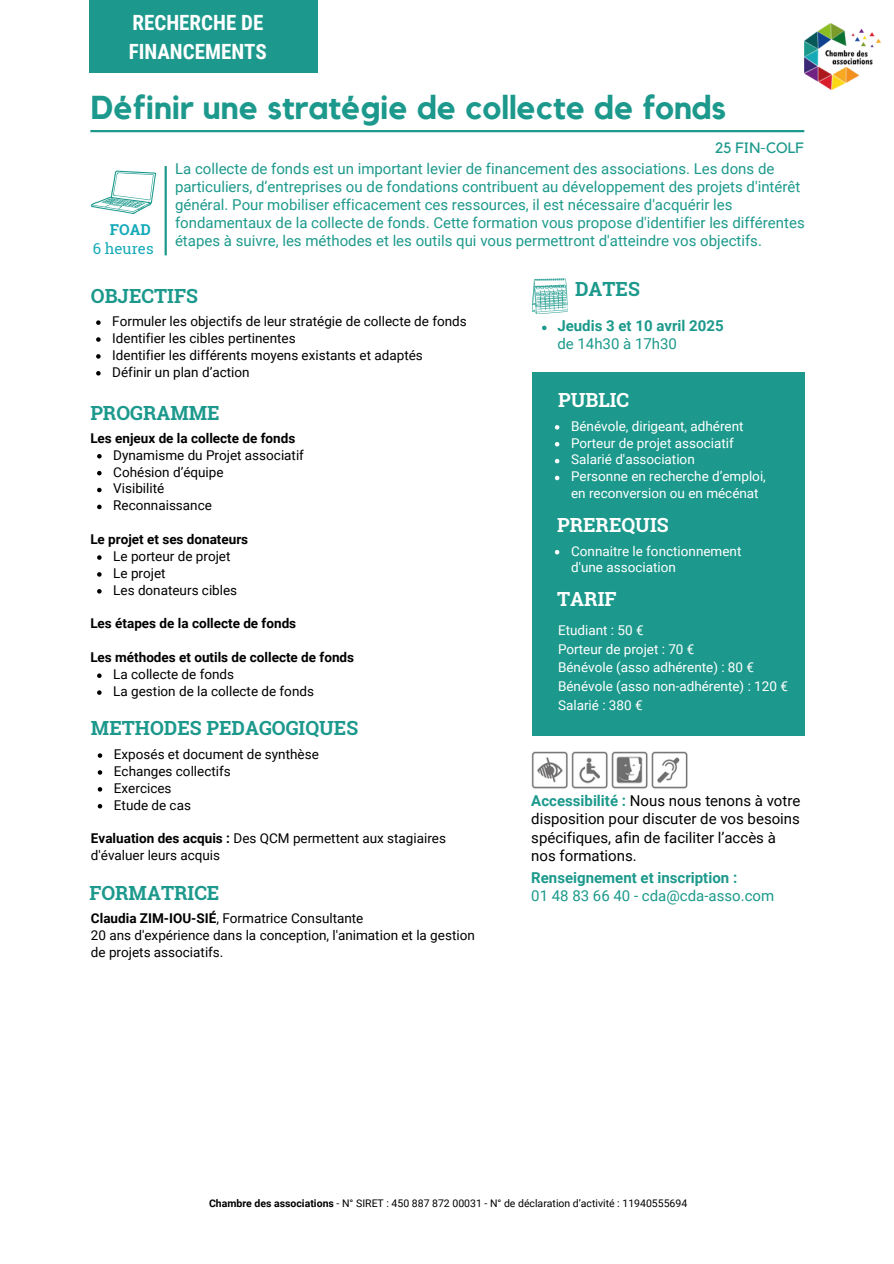
<style>
.page{position:relative;width:894px;height:1264px;background:#fff}
.page>*{position:absolute;margin:0;border:0;box-sizing:border-box;transform-origin:0 0}
.t1{font:700 33px "Kollektif";color:#1c998c}
.t2{font:700 21px/29.2px "Roboto Condensed";color:#fff}
.t3{font:700 19.5px "Roboto Slab";color:#1c998c}
.t4{font:700 19.5px "Roboto Slab";color:#fff}
.t5{font:15px/18px "Roboto";color:#1c998c}
.t6{font:15px/18px "Roboto";color:#000}
.t7{font:700 15px/18px "Roboto";color:#1c998c}
.t8{font:15px "Kollektif";color:#1c998c}
.t9{font:15px "Roboto Slab";color:#15aab8}
.t10{font:700 15px "Roboto Slab";color:#15aab8}
.t11{font:13.5px/16.8px "Roboto";color:#000}
.t12{font:13.5px/16.8px "Roboto";color:#fff}
.t13{font:700 13.5px "Roboto";color:#000}
.t14{font:10.5px "Roboto";color:#000}
.s1{font-weight:700}
.s2{font-weight:400}
.s3{font-weight:700;color:#1c998c}
</style>
<div class="page">
<div style="left:89px;top:0;width:229px;height:73px;background:#1c998c"></div>
<img style="left:804px;top:23px;width:76px;height:66px">
<hr style="left:90px;top:130px;width:714px;height:2px;background:#1c998c">
<img style="left:531px;top:751px;width:156px;height:38px">
<svg style="left:96px;top:320px;width:5px;height:5px"></svg>
<svg style="left:96px;top:337px;width:5px;height:5px"></svg>
<svg style="left:96px;top:354px;width:5px;height:4px"></svg>
<svg style="left:96px;top:371px;width:5px;height:4px"></svg>
<svg style="left:97px;top:454px;width:5px;height:4px"></svg>
<svg style="left:97px;top:471px;width:5px;height:4px"></svg>
<svg style="left:97px;top:488px;width:5px;height:4px"></svg>
<svg style="left:97px;top:504px;width:5px;height:5px"></svg>
<svg style="left:97px;top:555px;width:5px;height:5px"></svg>
<svg style="left:97px;top:572px;width:5px;height:4px"></svg>
<svg style="left:97px;top:589px;width:5px;height:4px"></svg>
<svg style="left:97px;top:673px;width:5px;height:5px"></svg>
<svg style="left:97px;top:690px;width:5px;height:5px"></svg>
<div style="left:531px;top:372px;width:273px;height:364px;background:#1c998c"></div>
<svg style="left:554px;top:425px;width:5px;height:4px"></svg>
<svg style="left:554px;top:442px;width:5px;height:4px"></svg>
<svg style="left:554px;top:459px;width:5px;height:4px"></svg>
<svg style="left:554px;top:476px;width:5px;height:4px"></svg>
<svg style="left:554px;top:550px;width:5px;height:4px"></svg>
<hr style="left:164px;top:166px;width:3px;height:89px;background:#1c998c">
<svg style="left:91px;top:171px;width:65px;height:43px"></svg>
<svg style="left:532px;top:278px;width:35px;height:36px"></svg>
<svg style="left:542px;top:326px;width:4px;height:4px"></svg>
<svg style="left:98px;top:753px;width:4px;height:4px"></svg>
<svg style="left:98px;top:770px;width:4px;height:4px"></svg>
<svg style="left:98px;top:787px;width:4px;height:4px"></svg>
<svg style="left:98px;top:804px;width:4px;height:4px"></svg>
<p class="t2" style="left:129px;top:8px;width:139px">RECHERCHE DE<br>FINANCEMENTS</p>
<h2 class="t1" style="left:91px;top:92px;width:636px">Définir une stratégie de collecte de fonds</h2>
<p class="t10" style="left:110px;top:219px;width:42px">FOAD</p>
<p class="t9" style="left:93px;top:238px;width:62px">6 heures</p>
<h6 class="t8" style="left:715px;top:140px;width:90px">25 FIN-COLF</h6>
<h1 class="t5" style="left:175px;top:160px;width:631px">La collecte de fonds est un important levier de financement des associations. Les dons de particuliers, d’entreprises ou de fondations contribuent au développement des projets d'intérêt général. Pour mobiliser efficacement ces ressources, il est nécessaire d'acquérir les fondamentaux de la collecte de fonds. Cette formation vous propose d'identifier les différentes étapes à suivre, les méthodes et les outils qui vous permettront d'atteindre vos objectifs.</h1>
<p class="t3" style="left:91px;top:282px;width:108px">OBJECTIFS</p>
<p class="t11" style="left:112px;top:313px;width:356px">Formuler les objectifs de leur stratégie de collecte de fonds</p>
<h4 class="t11" style="left:112px;top:330px;width:185px">Identifier les cibles pertinentes</h4>
<p class="t11" style="left:112px;top:347px;width:312px">Identifier les différents moyens existants et adaptés</p>
<h3 class="t11" style="left:112px;top:363px;width:139px">Définir un plan d’action</h3>
<p class="t3" style="left:90px;top:400px;width:131px">PROGRAMME</p>
<h5 class="t13" style="left:90px;top:430px;width:206px">Les enjeux de la collecte de fonds</h5>
<p class="t11" style="left:113px;top:446px;width:192px">Dynamisme du Projet associatif</p>
<h5 class="t11" style="left:113px;top:463px;width:112px">Cohésion d’équipe</h5>
<h2 class="t11" style="left:113px;top:480px;width:52px">Visibilité</h2>
<p class="t11" style="left:113px;top:497px;width:100px">Reconnaissance</p>
<p class="t13" style="left:90px;top:531px;width:159px">Le projet et ses donateurs</p>
<p class="t11" style="left:113px;top:548px;width:119px">Le porteur de projet</p>
<p class="t11" style="left:113px;top:565px;width:54px">Le projet</p>
<h2 class="t11" style="left:113px;top:581px;width:125px">Les donateurs cibles</h2>
<h6 class="t13" style="left:90px;top:616px;width:207px">Les étapes de la collecte de fonds</h6>
<p class="t13" style="left:90px;top:649px;width:265px">Les méthodes et outils de collecte de fonds</p>
<p class="t11" style="left:113px;top:666px;width:122px">La collecte de fonds</p>
<p class="t11" style="left:113px;top:683px;width:202px">La gestion de la collecte de fonds</p>
<h2 class="t3" style="left:91px;top:715px;width:269px">METHODES PEDAGOGIQUES</h2>
<h2 class="t11" style="left:114px;top:746px;width:206px">Exposés et document de synthèse</h2>
<p class="t11" style="left:114px;top:762px;width:118px">Echanges collectifs</p>
<p class="t11" style="left:114px;top:779px;width:59px">Exercices</p>
<p class="t11" style="left:114px;top:796px;width:79px">Etude de cas</p>
<p class="t11" style="left:91px;top:830px;width:356px"><span class="s1">Evaluation des acquis :</span> Des QCM permettent aux stagiaires d'évaluer leurs acquis</p>
<p class="t3" style="left:89px;top:879px;width:131px">FORMATRICE</p>
<p class="t11" style="left:91px;top:910px;width:274px"><span class="s1">Claudia ZIM-IOU-SIÉ</span>, Formatrice Consultante</p>
<h2 class="t11" style="left:91px;top:926px;width:385px">20 ans d'expérience dans la conception, l'animation et la gestion de projets associatifs.</h2>
<h2 class="t3" style="left:575px;top:275px;width:66px">DATES</h2>
<p class="t7" style="left:557px;top:317px;width:168px">Jeudis 3 et 10 avril 2025 <span class="s2">de 14h30 à 17h30</span></p>
<h6 class="t4" style="left:558px;top:387px;width:73px">PUBLIC</h6>
<p class="t12" style="left:571px;top:418px;width:174px">Bénévole, dirigeant, adhérent</p>
<p class="t12" style="left:571px;top:434px;width:164px">Porteur de projet associatif</p>
<p class="t12" style="left:571px;top:451px;width:125px">Salarié d'association</p>
<h6 class="t12" style="left:571px;top:468px;width:196px">Personne en recherche d’emploi, en reconversion ou en mécénat</h6>
<p class="t4" style="left:557px;top:511px;width:113px">PREREQUIS</p>
<p class="t12" style="left:571px;top:542px;width:172px">Connaitre le fonctionnement d'une association</p>
<h2 class="t4" style="left:557px;top:585px;width:61px">TARIF</h2>
<p class="t12" style="left:558px;top:621px;width:87px">Etudiant : 50 €</p>
<p class="t12" style="left:558px;top:640px;width:138px">Porteur de projet : 70 €</p>
<p class="t12" style="left:558px;top:659px;width:197px">Bénévole (asso adhérente) : 80 €</p>
<h2 class="t12" style="left:558px;top:678px;width:231px">Bénévole (asso non-adhérente) : 120 €</h2>
<p class="t12" style="left:558px;top:696px;width:86px">Salarié : 380 €</p>
<p class="t6" style="left:531px;top:792px;width:270px"><span class="s3">Accessibilité :</span> Nous nous tenons à votre disposition pour discuter de vos besoins spécifiques, afin de faciliter l’accès à nos formations.</p>
<p class="t7" style="left:531px;top:868px;width:244px">Renseignement et inscription :<br><span class="s2">01 48 83 66 40 - cda@cda-asso.com</span></p>
<p class="t14" style="left:209px;top:1197px;width:479px"><span class="s1">Chambre des associations</span> - N° SIRET : 450 887 872 00031 - N° de déclaration d’activité : 11940555694</p>
</div>
